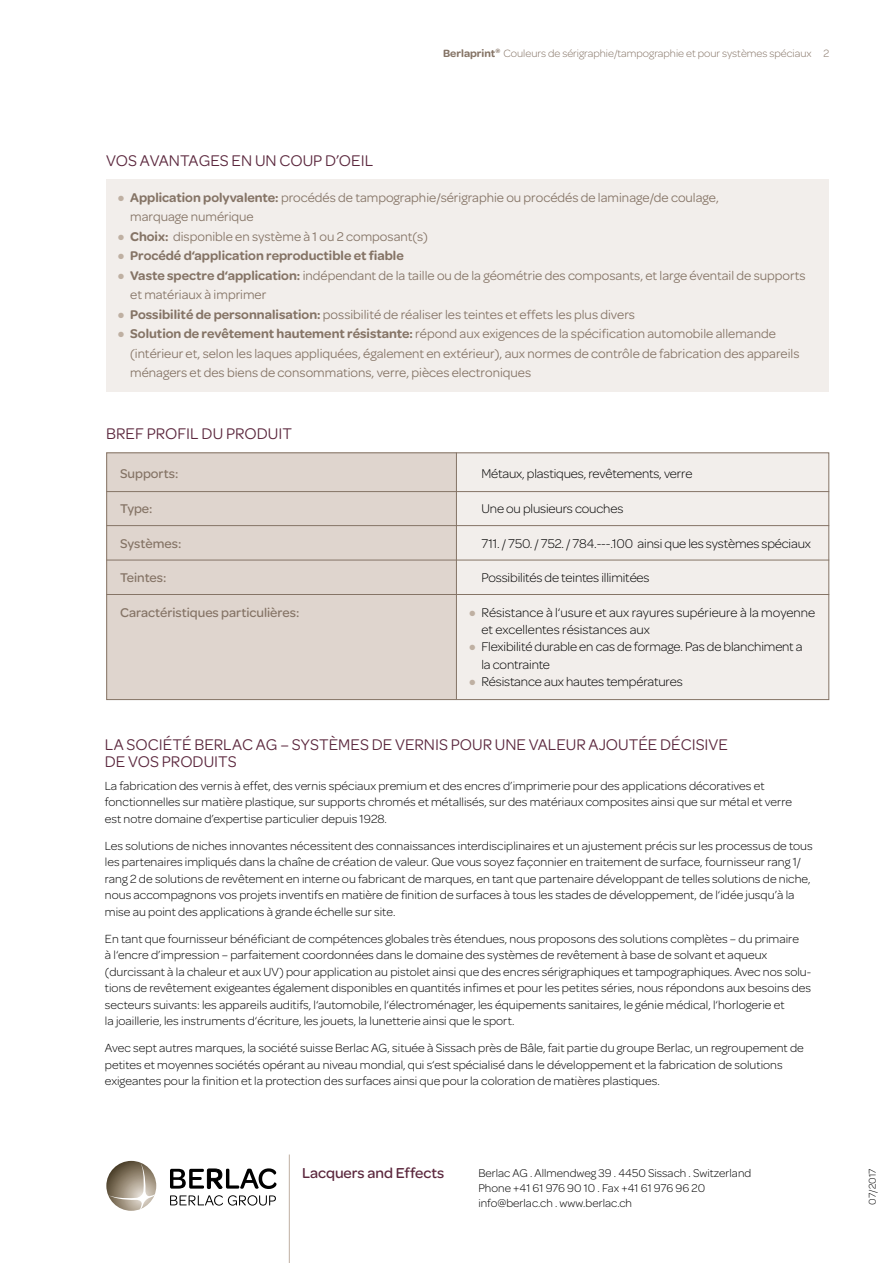
<style>
.page{position:relative;width:893px;height:1263px;background:#fff}
.page>*{position:absolute;margin:0;border:0;box-sizing:border-box;transform-origin:0 0}
.t1{font:16.5px/17.2px "Omnes";color:#5b273d}
.t2{font:500 15.3px "Omnes";color:#5b273d}
.t3{font:13.5px/19.5px "Omnes";color:#857466}
.t4{font:300 13.5px/17.2px "Omnes";letter-spacing:-.01em;color:#000}
.t5{font:500 13.5px "Omnes";color:#857466}
.t6{font:600 13.5px "Omnes";color:#857466}
.t7{font:300 12.6px/16.5px "Omnes";letter-spacing:.005em;color:#000}
.t8{font:300 12px/15px "Omnes";letter-spacing:.005em;color:#000}
.t9{font:300 11.25px "Omnes";color:#857466}
.t10{font:300 10.5px "Omnes";letter-spacing:.005em;color:#000}
.s1{font-weight:600}
.s2{color:#bfb0a2}
</style>
<div class="page">
<div style="left:106px;top:452px;width:723px;height:248px;background:#f2eeeb"></div>
<div style="left:106px;top:453px;width:350px;height:247px;background:#dfd5ce"></div>
<div style="left:106px;top:452px;width:723px;height:248px;border:1px solid #857466"></div>
<hr style="left:456px;top:452px;width:1px;height:247px;background:#857466">
<hr style="left:106px;top:491px;width:723px;height:1px;background:#857466">
<svg style="left:170px;top:1195px;width:106px;height:10px"></svg>
<svg style="left:170px;top:1168px;width:106px;height:21px"></svg>
<svg style="left:106px;top:1161px;width:50px;height:50px"></svg>
<svg style="left:109px;top:1163px;width:46px;height:46px"></svg>
<hr style="left:289px;top:1154px;width:1px;height:109px;background:#bfb0a2">
<hr style="left:106px;top:525px;width:723px;height:1px;background:#857466">
<hr style="left:106px;top:560px;width:723px;height:1px;background:#857466">
<hr style="left:106px;top:594px;width:723px;height:1px;background:#857466">
<div style="left:106px;top:179px;width:723px;height:213px;background:#f2eeeb"></div>
<h1 class="t1" style="left:106px;top:151px;width:268px">VOS AVANTAGES EN UN COUP D’OEIL</h1>
<p class="t9" style="left:443px;top:46px;width:388px"><span class="s1">Berlaprint</span><sup>®</sup> Couleurs de sérigraphie/tampographie et pour systèmes spéciaux 2</p>
<p class="t3" style="left:130px;top:187px;width:590px;text-indent:-12px"><span class="s2">●</span> <span class="s1">Application polyvalente:</span> procédés de tampographie/sérigraphie ou procédés de laminage/de coulage, marquage numérique</p>
<p class="t3" style="left:118px;top:226px;width:311px"><span class="s2">●</span> <span class="s1">Choix:</span> disponible en système à 1 ou 2 composant(s)</p>
<p class="t6" style="left:118px;top:246px;width:287px"><span class="s2">●</span> Procédé d‘application reproductible et fiable</p>
<p class="t3" style="left:130px;top:265px;width:677px;text-indent:-12px"><span class="s2">●</span> <span class="s1">Vaste spectre d‘application:</span> indépendant de la taille ou de la géométrie des composants, et large éventail de supports et matériaux à imprimer</p>
<p class="t3" style="left:118px;top:304px;width:518px"><span class="s2">●</span> <span class="s1">Possibilité de personnalisation:</span> possibilité de réaliser les teintes et effets les plus divers</p>
<p class="t3" style="left:130px;top:323px;width:671px;text-indent:-12px"><span class="s2">●</span> <span class="s1">Solution de revêtement hautement résistante:</span> répond aux exigences de la spécification automobile allemande (intérieur et, selon les laques appliquées, également en extérieur), aux normes de contrôle de fabrication des appareils ménagers et des biens de consommations, verre, pièces electroniques</p>
<h1 class="t1" style="left:106px;top:424px;width:187px">BREF PROFIL DU PRODUIT</h1>
<p class="t5" style="left:120px;top:465px;width:60px">Supports:</p>
<p class="t5" style="left:120px;top:499px;width:34px">Type:</p>
<p class="t5" style="left:120px;top:534px;width:63px">Systèmes:</p>
<p class="t5" style="left:120px;top:568px;width:48px">Teintes:</p>
<p class="t5" style="left:120px;top:603px;width:181px">Caractéristiques particulières:</p>
<p class="t4" style="left:481px;top:465px;width:213px">Métaux, plastiques, revêtements, verre</p>
<p class="t4" style="left:481px;top:499px;width:143px">Une ou plusieurs couches</p>
<p class="t4" style="left:481px;top:534px;width:331px">711. / 750. / 752. / 784.---.100 ainsi que les systèmes spéciaux</p>
<p class="t4" style="left:481px;top:569px;width:170px">Possibilités de teintes illimitées</p>
<p class="t4" style="left:481px;top:603px;width:335px;text-indent:-12px"><span class="s2">●</span> Résistance à l‘usure et aux rayures supérieure à la moyenne et excellentes résistances aux</p>
<p class="t4" style="left:481px;top:638px;width:323px;text-indent:-12px"><span class="s2">●</span> Flexibilité durable en cas de formage. Pas de blanchiment a la contrainte</p>
<p class="t4" style="left:469px;top:672px;width:215px"><span class="s2">●</span> Résistance aux hautes températures</p>
<h1 class="t1" style="left:105px;top:735px;width:625px">LA SOCIÉTÉ BERLAC AG – SYSTÈMES DE VERNIS POUR UNE VALEUR AJOUTÉE DÉCISIVE<br>DE VOS PRODUITS</h1>
<p class="t7" style="left:105px;top:777px;width:689px">La fabrication des vernis à effet, des vernis spéciaux premium et des encres d’imprimerie pour des applications décoratives et fonctionnelles sur matière plastique, sur supports chromés et métallisés, sur des matériaux composites ainsi que sur métal et verre est notre domaine d’expertise particulier depuis 1928.</p>
<p class="t7" style="left:105px;top:837px;width:709px">Les solutions de niches innovantes nécessitent des connaissances interdisciplinaires et un ajustement précis sur les processus de tous les partenaires impliqués dans la chaîne de création de valeur. Que vous soyez façonnier en traitement de surface, fournisseur rang 1/ rang 2 de solutions de revêtement en interne ou fabricant de marques, en tant que partenaire développant de telles solutions de niche, nous accompagnons vos projets inventifs en matière de finition de surfaces à tous les stades de développement, de l‘idée jusqu’à la mise au point des applications à grande échelle sur site.</p>
<p class="t7" style="left:105px;top:930px;width:708px">En tant que fournisseur bénéficiant de compétences globales très étendues, nous proposons des solutions complètes – du primaire<br>à l‘encre d’impression – parfaitement coordonnées dans le domaine des systèmes de revêtement à base de solvant et aqueux (durcissant à la chaleur et aux UV) pour application au pistolet ainsi que des encres sérigraphiques et tampographiques. Avec nos solu&shy;tions de revêtement exigeantes également disponibles en quantités infimes et pour les petites séries, nous répondons aux besoins des secteurs suivants: les appareils auditifs, l‘automobile, l‘électroménager, les équipements sanitaires, le génie médical, l‘horlogerie et<br>la joaillerie, les instruments d‘écriture, les jouets, la lunetterie ainsi que le sport.</p>
<p class="t7" style="left:105px;top:1039px;width:700px">Avec sept autres marques, la société suisse Berlac AG, située à Sissach près de Bâle, fait partie du groupe Berlac, un regroupement de petites et moyennes sociétés opérant au niveau mondial, qui s‘est spécialisé dans le développement et la fabrication de solutions exigeantes pour la finition et la protection des surfaces ainsi que pour la coloration de matières plastiques.</p>
<p class="t2" style="left:302px;top:1163px;width:144px">Lacquers and Effects</p>
<p class="t8" style="left:478px;top:1165px;width:274px">Berlac AG . Allmendweg 39 . 4450 Sissach . Switzerland<br>Phone +41 61 976 90 10 . Fax +41 61 976 96 20 info@berlac.ch . www.berlac.ch</p>
<p class="t10" style="left:865px;top:1204px;width:37px;rotate:-90deg">07/2017</p>
</div>
